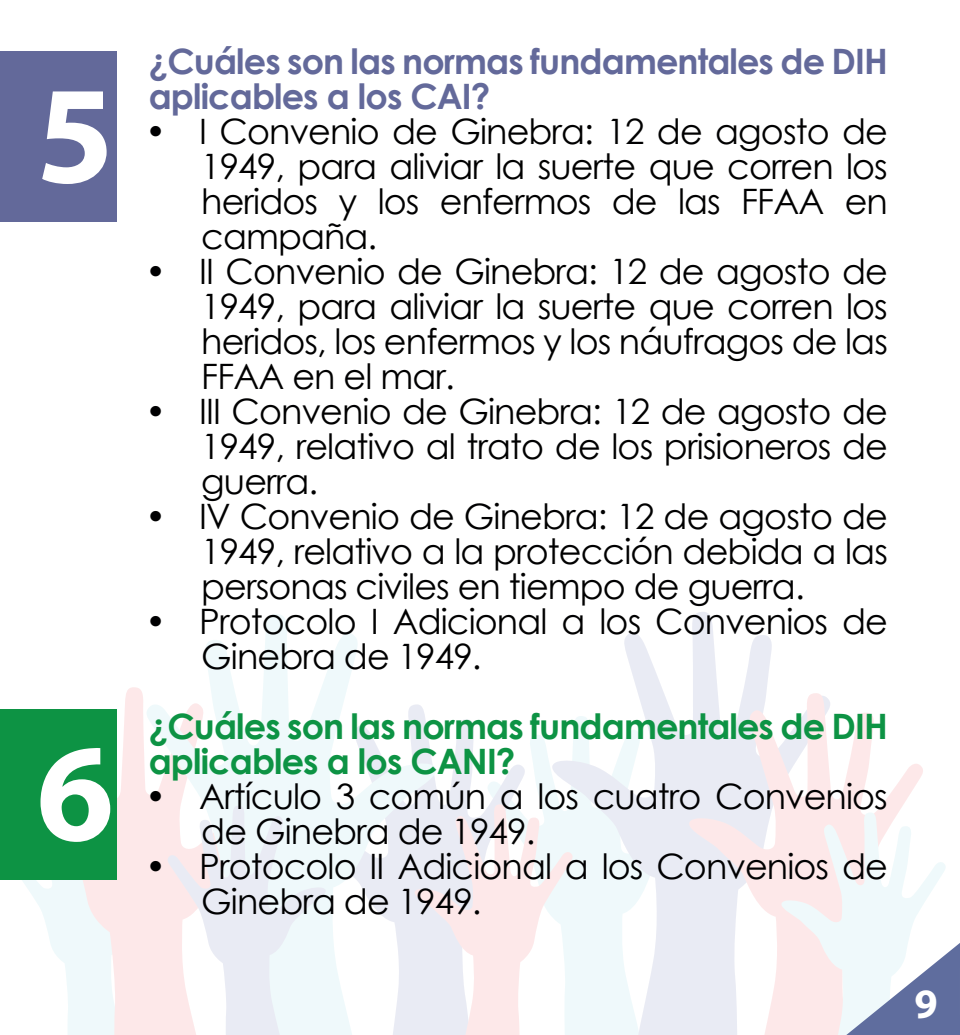
<style>
.page{position:relative;width:960px;height:1035px;background:#fff}
.page>*{position:absolute;margin:0;border:0;box-sizing:border-box;transform-origin:0 0}
.t1{font:700 140px "Myriad Pro";color:#fff}
.t2{font:700 42px "Myriad Pro";color:#fff}
.t3{font:35px/35px "Century Gothic";letter-spacing:-.025em;color:#000001;text-align:justify}
.t4{font:700 35px/35px "Century Gothic";letter-spacing:-.025em;color:#0d9344}
.t5{font:700 35px/35px "Century Gothic";letter-spacing:-.025em;color:#63699a}
</style>
<div class="page">
<svg style="left:117px;top:687px;width:26px;height:119px;fill:#fde8e9"></svg>
<svg style="left:530px;top:735px;width:20px;height:69px"></svg>
<svg style="left:438px;top:719px;width:87px;height:85px"></svg>
<svg style="left:438px;top:804px;width:112px;height:231px"></svg>
<svg style="left:550px;top:612px;width:222px;height:423px"></svg>
<svg style="left:687px;top:693px;width:236px;height:342px"></svg>
<svg style="left:143px;top:614px;width:295px;height:421px"></svg>
<svg style="left:22px;top:806px;width:305px;height:229px"></svg>
<div style="left:0;top:51px;width:117px;height:171px;background:#63699a"></div>
<div style="left:0;top:709px;width:117px;height:171px;background:#0d9344"></div>
<svg style="left:780px;top:812px;width:179px;height:223px"></svg>
<h1 class="t1" style="left:36px;top:44px;width:79px">5</h1>
<h1 class="t1" style="left:36px;top:702px;width:79px">6</h1>
<p class="t5" style="left:149px;top:42px;width:740px">¿Cuáles son las normas fundamentales de DIH aplicables a los CAI?</p>
<p class="t3" style="left:201px;top:113px;width:688px;text-indent:-56px">• I Convenio de Ginebra: 12 de agosto de 1949, para aliviar la suerte que corren los heridos y los enfermos de las FFAA en campaña.</p>
<p class="t3" style="left:201px;top:253px;width:688px;text-indent:-56px">• II Convenio de Ginebra: 12 de agosto de 1949, para aliviar la suerte que corren los heridos, los enfermos y los náufragos de las FFAA en el mar.</p>
<p class="t3" style="left:201px;top:393px;width:688px;text-indent:-56px">• III Convenio de Ginebra: 12 de agosto de 1949, relativo al trato de los prisioneros de guerra.</p>
<p class="t3" style="left:201px;top:498px;width:688px;text-indent:-56px">• IV Convenio de Ginebra: 12 de agosto de 1949, relativo a la protección debida a las personas civiles en tiempo de guerra.</p>
<p class="t3" style="left:201px;top:603px;width:688px;text-indent:-56px">• Protocolo I Adicional a los Convenios de<br>Ginebra de 1949.</p>
<p class="t4" style="left:149px;top:707px;width:740px">¿Cuáles son las normas fundamentales de DIH aplicables a los CANI?</p>
<p class="t3" style="left:201px;top:778px;width:688px;text-indent:-56px">• Artículo 3 común a los cuatro Convenios de Ginebra de 1949.</p>
<p class="t3" style="left:201px;top:848px;width:688px;text-indent:-56px">• Protocolo II Adicional a los Convenios de<br>Ginebra de 1949.</p>
<p class="t2" style="left:914px;top:977px;width:25px">9</p>
</div>
